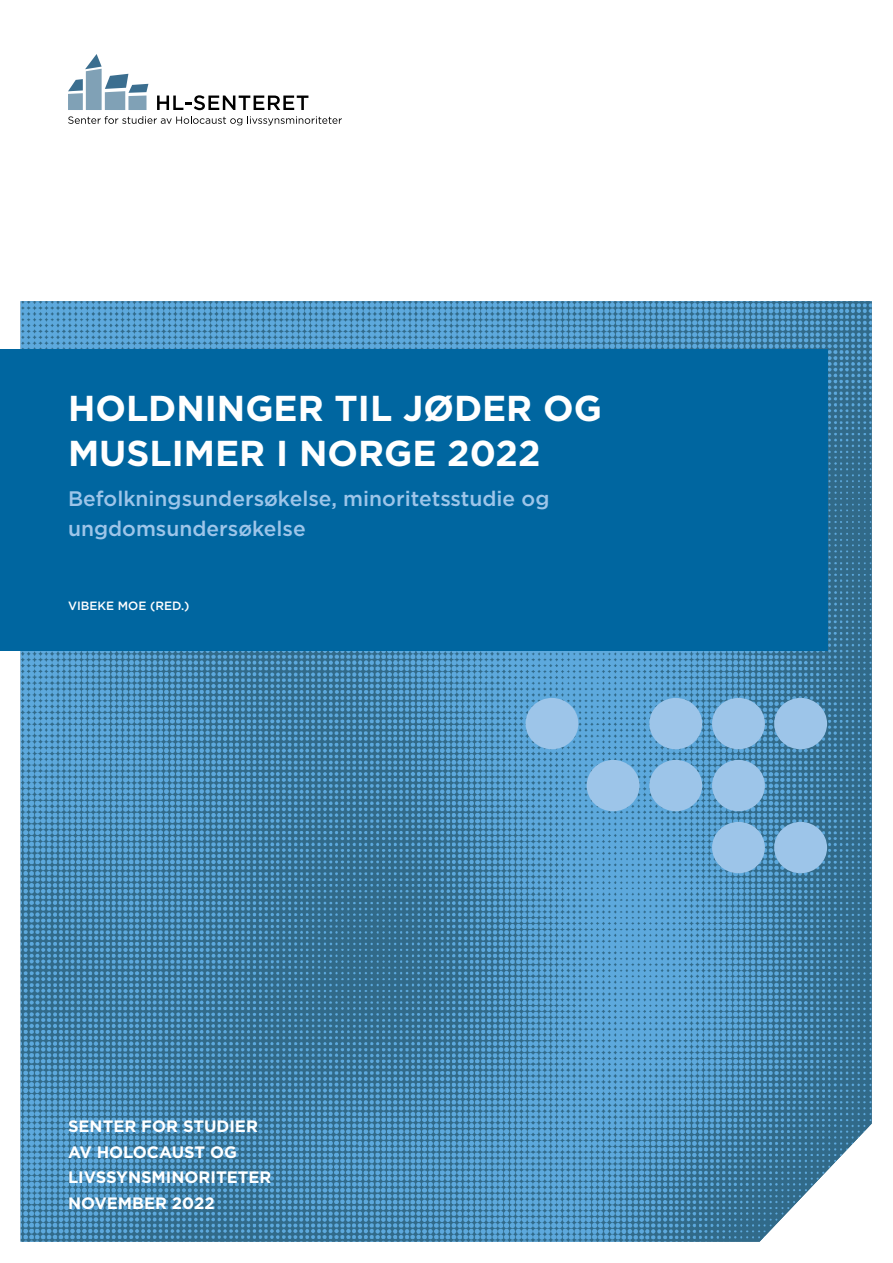
<style>
.page{position:relative;width:893px;height:1263px;background:#fff}
.page>*{position:absolute;margin:0;border:0;box-sizing:border-box;transform-origin:0 0}
.t1{font:700 36px/45px "Gotham";color:#fff}
.t2{font:500 21px/30px "Gotham";color:#9dc5e9}
.t3{font:700 16.5px/25.5px "Gotham";color:#fff}
.t4{font:500 12px "Gotham";color:#fff}
</style>
<div class="page">
<img style="left:21px;top:301px;width:851px;height:941px">
<div style="left:0;top:349px;width:827px;height:301px;background:#0066a0"></div>
<svg style="left:68px;top:116px;width:274px;height:9px"></svg>
<svg style="left:157px;top:95px;width:151px;height:15px"></svg>
<svg style="left:68px;top:54px;width:80px;height:56px"></svg>
<div style="left:525px;top:698px;width:53px;height:51px;background:#9dc5e9;border-radius:50%"></div>
<div style="left:649px;top:698px;width:53px;height:51px;background:#9dc5e9;border-radius:50%"></div>
<div style="left:712px;top:698px;width:53px;height:51px;background:#9dc5e9;border-radius:50%"></div>
<div style="left:774px;top:698px;width:53px;height:51px;background:#9dc5e9;border-radius:50%"></div>
<div style="left:774px;top:822px;width:53px;height:51px;background:#9dc5e9;border-radius:50%"></div>
<div style="left:712px;top:822px;width:53px;height:51px;background:#9dc5e9;border-radius:50%"></div>
<div style="left:712px;top:760px;width:53px;height:51px;background:#9dc5e9;border-radius:50%"></div>
<div style="left:649px;top:760px;width:53px;height:51px;background:#9dc5e9;border-radius:50%"></div>
<div style="left:587px;top:760px;width:52px;height:51px;background:#9dc5e9;border-radius:50%"></div>
<h1 class="t1" style="left:68px;top:386px;width:535px">HOLDNINGER TIL JØDER OG<br>MUSLIMER I NORGE 2022</h1>
<p class="t2" style="left:68px;top:483px;width:483px">Befolkningsundersøkelse, minoritetsstudie og ungdomsundersøkelse</p>
<p class="t4" style="left:68px;top:598px;width:123px">VIBEKE MOE (RED.)</p>
<p class="t3" style="left:68px;top:1114px;width:205px">SENTER FOR STUDIER<br>AV HOLOCAUST OG<br>LIVSSYNSMINORITETER<br>NOVEMBER 2022</p>
</div>
